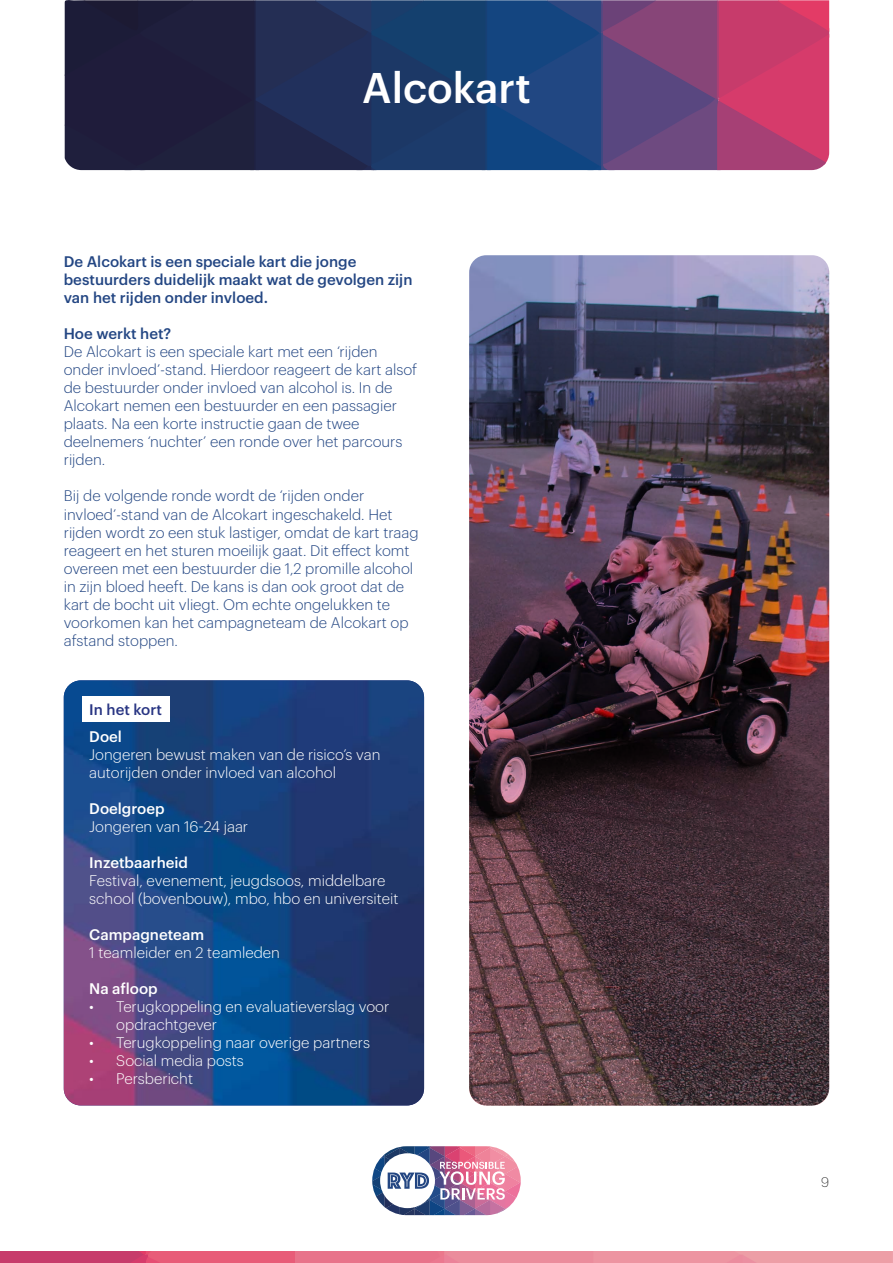
<style>
.page{position:relative;width:893px;height:1263px;background:#fff}
.page>*{position:absolute;margin:0;border:0;box-sizing:border-box;transform-origin:0 0}
.t1{font:500 42px "Graphik";color:#fff}
.t2{font:300 15px/18px "Graphik";color:#234683}
.t3{font:300 15px/18px "Graphik";color:#fff}
.t4{font:500 15px/18px "Graphik";color:#234683}
.t5{font:500 15px "Graphik";color:#fff}
.t6{font:500 15px "Graphik";color:#283583}
.t7{font:200 13.5px "Graphik";color:#000}
</style>
<div class="page">
<svg style="left:372px;top:1146px;width:149px;height:69px"></svg>
<svg style="left:65px;top:0;width:764px;height:170px"></svg>
<svg style="left:0;top:1251px;width:893px;height:12px"></svg>
<img style="left:64px;top:680px;width:360px;height:425px">
<div style="left:82px;top:697px;width:88px;height:25px;background:#fff"></div>
<img style="left:469px;top:255px;width:360px;height:850px">
<h1 class="t1" style="left:362px;top:56px;width:170px">Alcokart</h1>
<p class="t4" style="left:64px;top:252px;width:350px">De Alcokart is een speciale kart die jonge bestuurders duidelijk maakt wat de gevolgen zijn van het rijden onder invloed.</p>
<p class="t4" style="left:64px;top:324px;width:109px">Hoe werkt het?</p>
<p class="t2" style="left:64px;top:342px;width:355px">De Alcokart is een speciale kart met een ‘rijden onder invloed’-stand. Hierdoor reageert de kart alsof de bestuurder onder invloed van alcohol is. In de Alcokart nemen een bestuurder en een passagier plaats. Na een korte instructie gaan de twee deelnemers ‘nuchter’ een ronde over het parcours rijden.</p>
<p class="t2" style="left:64px;top:486px;width:356px">Bij de volgende ronde wordt de ‘rijden onder invloed’-stand van de Alcokart ingeschakeld. Het rijden wordt zo een stuk lastiger, omdat de kart traag reageert en het sturen moeilijk gaat. Dit effect komt overeen met een bestuurder die 1,2 promille alcohol in zijn bloed heeft. De kans is dan ook groot dat de kart de bocht uit vliegt. Om echte ongelukken te voorkomen kan het campagneteam de Alcokart op afstand stoppen.</p>
<p class="t6" style="left:89px;top:698px;width:74px">In het kort</p>
<p class="t5" style="left:89px;top:725px;width:34px">Doel</p>
<p class="t3" style="left:89px;top:745px;width:293px">Jongeren bewust maken van de risico’s van autorijden onder invloed van alcohol</p>
<p class="t5" style="left:89px;top:797px;width:77px">Doelgroep</p>
<p class="t3" style="left:89px;top:817px;width:160px">Jongeren van 16-24 jaar</p>
<p class="t5" style="left:89px;top:851px;width:100px">Inzetbaarheid</p>
<p class="t3" style="left:89px;top:871px;width:311px">Festival, evenement, jeugdsoos, middelbare school (bovenbouw), mbo, hbo en universiteit</p>
<p class="t5" style="left:89px;top:923px;width:116px">Campagneteam</p>
<p class="t3" style="left:89px;top:943px;width:192px">1 teamleider en 2 teamleden</p>
<p class="t5" style="left:89px;top:977px;width:70px">Na afloop</p>
<p class="t3" style="left:116px;top:997px;width:274px;text-indent:-27px">• Terugkoppeling en evaluatieverslag voor opdrachtgever</p>
<p class="t3" style="left:89px;top:1033px;width:282px">• Terugkoppeling naar overige partners</p>
<p class="t3" style="left:89px;top:1051px;width:156px">• Social media posts</p>
<p class="t3" style="left:89px;top:1069px;width:105px">• Persbericht</p>
<p class="t7" style="left:821px;top:1172px;width:9px">9</p>
</div>
